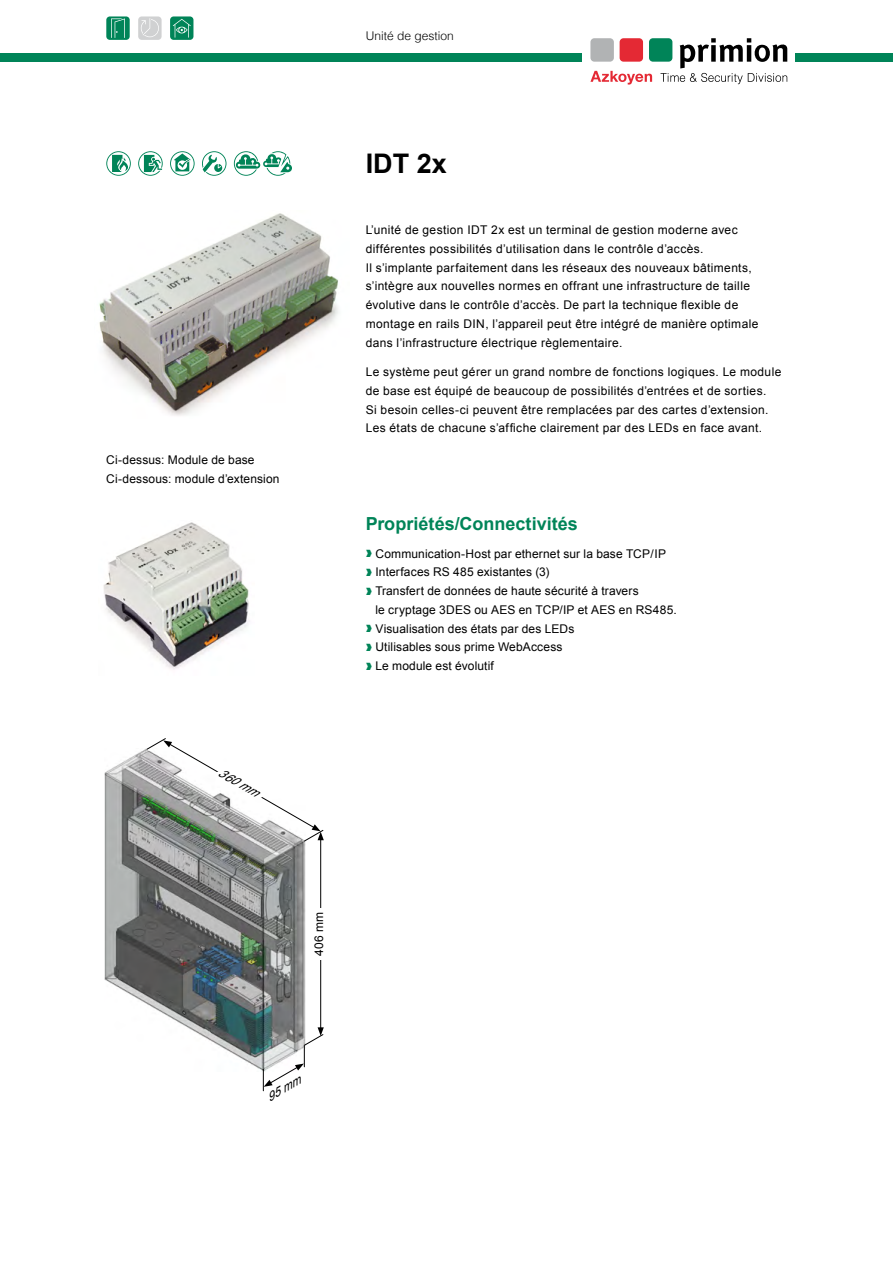
<style>
.page{position:relative;width:893px;height:1263px;background:#fff}
.page>*{position:absolute;margin:0;border:0;box-sizing:border-box;transform-origin:0 0}
.t1{font:700 27px "Arial";color:#000}
.t2{font:700 18px "Arial";color:#008458}
.t3{font:12px/18.8px "Arial";letter-spacing:.03em;color:#000}
.t4{font:12px/18.8px "Arial";letter-spacing:.01em;color:#000}
.t5{font:300 12px "Helvetica";color:#000}
.t6{font:italic 12px "Arial";color:#000}
.s1{color:#008458}
</style>
<div class="page">
<div style="left:170px;top:16px;width:23px;height:24px;background:#008458;border-radius:4px"></div>
<svg style="left:173px;top:19px;width:18px;height:19px"></svg>
<div style="left:106px;top:16px;width:24px;height:24px;background:#008458;border-radius:4px"></div>
<svg style="left:111px;top:18px;width:14px;height:20px"></svg>
<div style="left:138px;top:16px;width:24px;height:24px;background:#d0d1d2;border-radius:4px"></div>
<svg style="left:141px;top:18px;width:18px;height:19px"></svg>
<img style="left:99px;top:213px;width:240px;height:203px">
<img style="left:103px;top:522px;width:147px;height:148px">
<img style="left:105px;top:749px;width:201px;height:322px">
<hr style="left:320px;top:838px;width:1px;height:192px;background:#000">
<svg style="left:146px;top:738px;width:178px;height:104px"></svg>
<div style="left:314px;top:908px;width:9px;height:51px;background:#fff"></div>
<svg style="left:263px;top:1027px;width:61px;height:65px"></svg>
<div style="left:0;top:53px;width:893px;height:9px;background:#008458"></div>
<div style="left:583px;top:30px;width:212px;height:39px;background:#fff"></div>
<div style="left:649px;top:38px;width:23px;height:24px;background:#008458;border-radius:4px"></div>
<div style="left:620px;top:38px;width:23px;height:24px;background:#e42934;border-radius:4px"></div>
<div style="left:590px;top:38px;width:24px;height:24px;background:#b1b3b4;border-radius:4px"></div>
<svg style="left:660px;top:38px;width:127px;height:46px"></svg>
<svg style="left:590px;top:71px;width:62px;height:14px"></svg>
<svg style="left:106px;top:151px;width:25px;height:25px"></svg>
<svg style="left:107px;top:152px;width:23px;height:23px"></svg>
<svg style="left:112px;top:155px;width:19px;height:17px"></svg>
<svg style="left:170px;top:151px;width:25px;height:25px"></svg>
<svg style="left:171px;top:152px;width:23px;height:23px"></svg>
<svg style="left:174px;top:153px;width:17px;height:18px"></svg>
<svg style="left:202px;top:151px;width:24px;height:25px"></svg>
<svg style="left:202px;top:152px;width:24px;height:23px"></svg>
<svg style="left:138px;top:151px;width:25px;height:25px"></svg>
<svg style="left:139px;top:152px;width:24px;height:23px"></svg>
<svg style="left:234px;top:151px;width:58px;height:25px"></svg>
<p class="t4" style="left:106px;top:451px;width:175px">Ci-dessus: Module de base<br>Ci-dessous: module d’extension</p>
<p class="t6" style="left:223px;top:765px;width:46px;rotate:30deg">360 mm</p>
<p class="t5" style="left:366px;top:25px;width:90px">Unité de gestion</p>
<h1 class="t1" style="left:366px;top:145px;width:83px">IDT 2x</h1>
<p class="t3" style="left:366px;top:221px;width:394px">L’unité de gestion IDT 2x est un terminal de gestion moderne avec différentes possibilités d’utilisation dans le contrôle d’accès.<br>Il s’implante parfaitement dans les réseaux des nouveaux bâtiments, s’intègre aux nouvelles normes en offrant une infrastructure de taille évolutive dans le contrôle d’accès. De part la technique flexible de montage en rails DIN, l’appareil peut être intégré de manière optimale dans l’infrastructure électrique règlementaire.</p>
<p class="t3" style="left:366px;top:363px;width:417px">Le système peut gérer un grand nombre de fonctions logiques. Le module de base est équipé de beaucoup de possibilités d’entrées et de sorties.<br>Si besoin celles-ci peuvent être remplacées par des cartes d’extension.<br>Les états de chacune s’affiche clairement par des LEDs en face avant.</p>
<h2 class="t2" style="left:366px;top:512px;width:214px">Propriétés/Connectivités</h2>
<p class="t4" style="left:366px;top:544px;width:302px"><span class="s1">❱</span> Communication-Host par ethernet sur la base TCP/IP <span class="s1">❱</span> Interfaces RS 485 existantes (3)<br><span class="s1">❱</span> Transfert de données de haute sécurité à travers</p>
<p class="t4" style="left:366px;top:600px;width:313px;text-indent:10px">le cryptage 3DES ou AES en TCP/IP et AES en RS485. <span class="s1">❱</span> Visualisation des états par des LEDs<br><span class="s1">❱</span> Utilisables sous prime WebAccess<br><span class="s1">❱</span> Le module est évolutif</p>
<p class="t3" style="left:310px;top:956px;width:46px;rotate:-90deg">406 mm</p>
<p class="t6" style="left:263px;top:1091px;width:39px;rotate:-30deg">95 mm</p>
</div>
